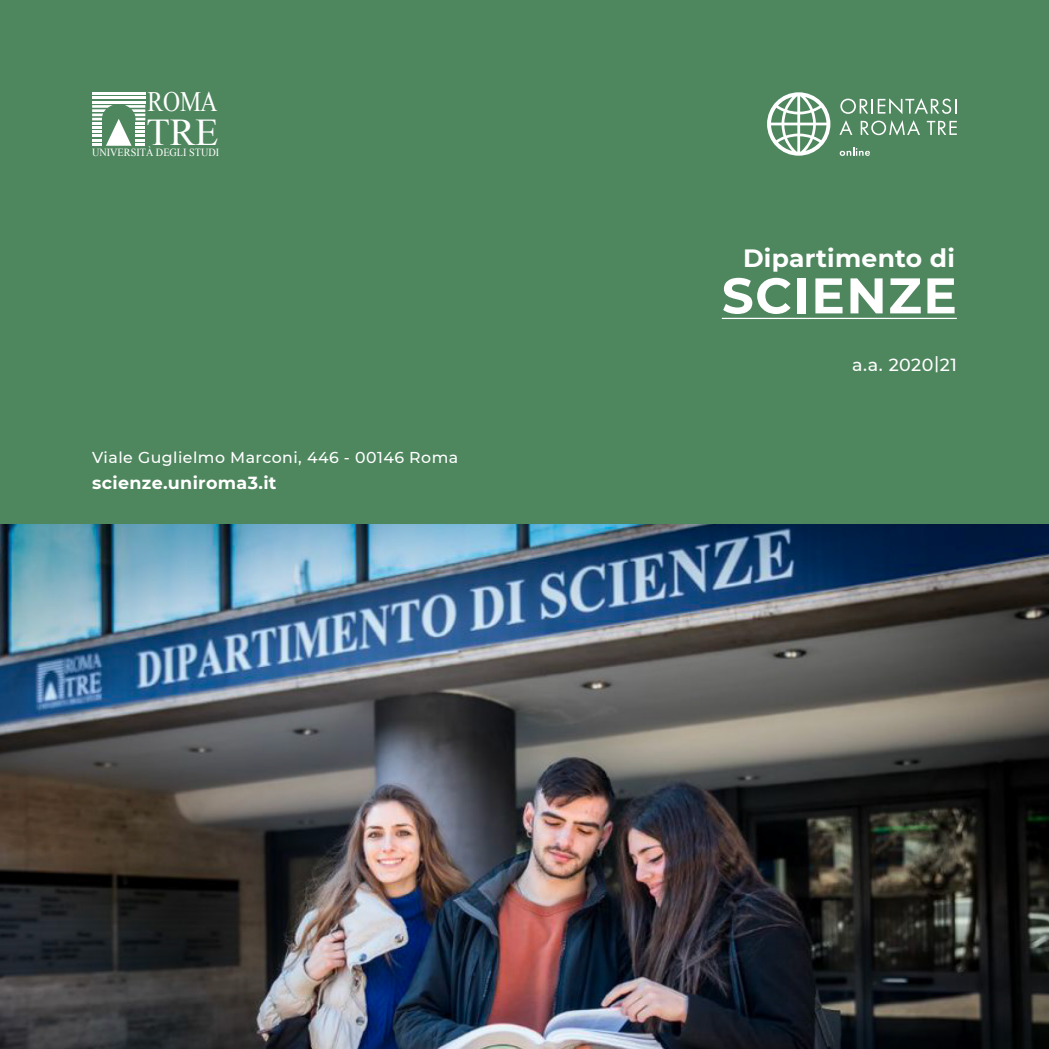
<style>
.page{position:relative;width:1049px;height:1049px;background:#fff}
.page>*{position:absolute;margin:0;border:0;box-sizing:border-box;transform-origin:0 0}
.t1{font:700 50px "Montserrat";letter-spacing:.03em;color:#fff}
.t2{font:37.75px "Times New Roman";color:#fff}
.t3{font:28px "Times New Roman";color:#fff;scale:.84 1}
.t4{font:700 25px "Montserrat";letter-spacing:.01em;color:#fff}
.t5{font:700 17.5px "Montserrat";letter-spacing:.02em;color:#fff}
.t6{font:500 17.5px "Montserrat";letter-spacing:.025em;color:#fff}
.t7{font:500 15.75px "Montserrat";letter-spacing:.03em;color:#fff}
.t8{font:11px "Times New Roman";color:#fff;scale:.93 1}
</style>
<div class="page">
<div style="left:0;top:0;width:1049px;height:524px;background:#4e865e"></div>
<hr style="left:722px;top:318px;width:235px;height:1px;background:#fff">
<img style="left:0;top:524px;width:1049px;height:525px">
<svg style="left:767px;top:92px;width:63px;height:64px"></svg>
<svg style="left:840px;top:98px;width:116px;height:16px"></svg>
<svg style="left:839px;top:120px;width:13px;height:15px"></svg>
<svg style="left:861px;top:120px;width:59px;height:16px"></svg>
<svg style="left:927px;top:121px;width:30px;height:14px"></svg>
<svg style="left:840px;top:148px;width:30px;height:8px"></svg>
<hr style="left:92px;top:92px;width:53px;height:3px;background:#fff">
<hr style="left:92px;top:97px;width:53px;height:2px;background:#fff">
<hr style="left:92px;top:101px;width:53px;height:3px;background:#fff">
<svg style="left:92px;top:105px;width:53px;height:41px"></svg>
<h3 class="t3" style="left:147px;top:83px;width:85px">ROMA</h3>
<p class="t8" style="left:92px;top:145px;width:138px">UNIVERSITÀ DEGLI STUDI</p>
<h2 class="t2" style="left:146px;top:107px;width:74px">TRE</h2>
<p class="t7" style="left:92px;top:447px;width:368px">Viale Guglielmo Marconi, 446 - 00146 Roma</p>
<p class="t5" style="left:92px;top:470px;width:186px">scienze.uniroma3.it</p>
<h3 class="t4" style="left:743px;top:240px;width:213px">Dipartimento di</h3>
<h1 class="t1" style="left:722px;top:260px;width:237px">SCIENZE</h1>
<p class="t6" style="left:852px;top:353px;width:106px">a.a. 2020|21</p>
</div>
